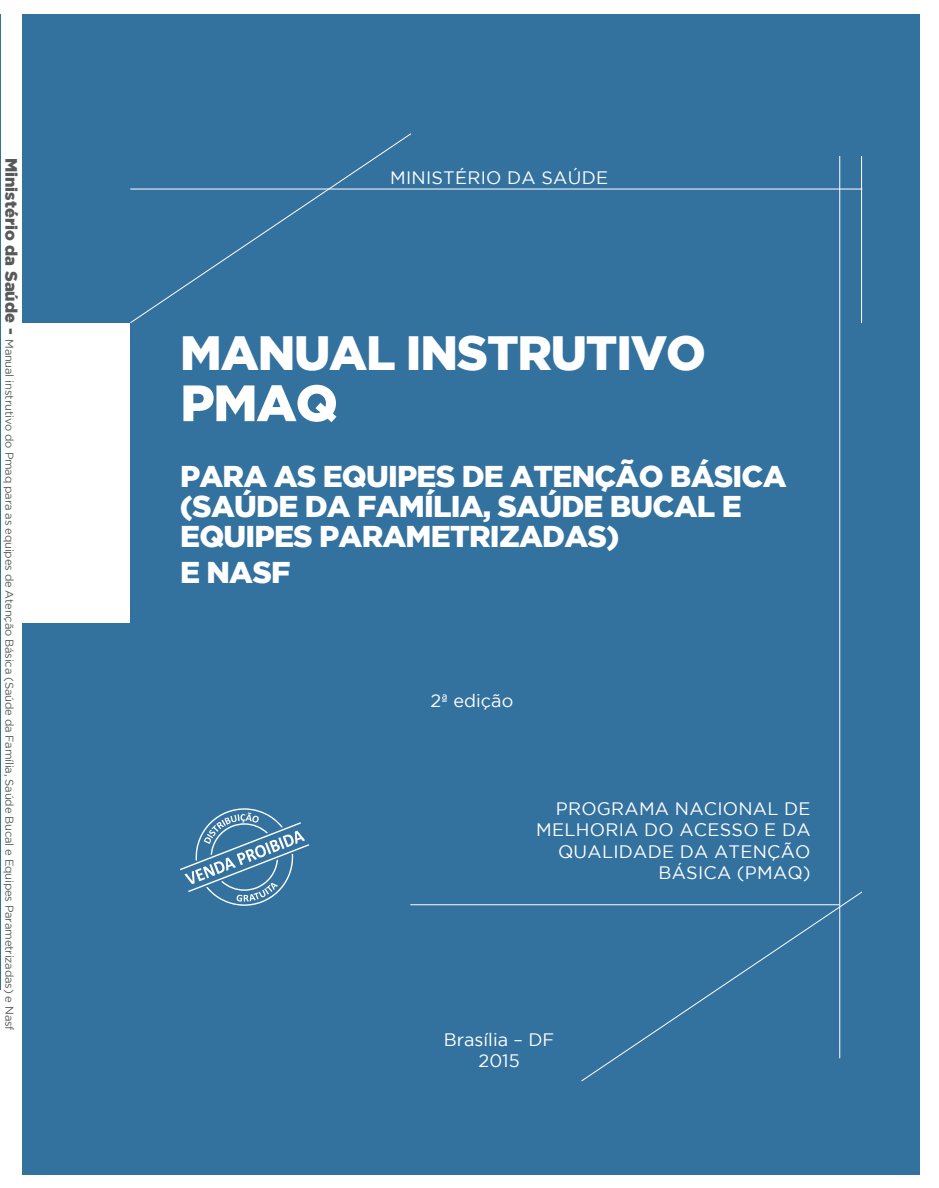
<style>
.page{position:relative;width:939px;height:1188px;background:#fff}
.page>*{position:absolute;margin:0;border:0;box-sizing:border-box;transform-origin:0 0}
.t1{font:900 51px "Gotham";color:#fff}
.t2{font:900 48px "Gotham";letter-spacing:-.025em;color:#fff}
.t3{font:900 30px/30px "Gotham";letter-spacing:-.025em;color:#fff}
.t4{font:18px/21.6px "Gotham";letter-spacing:.015em;color:#fff;text-align:center}
.t5{font:11.25px "Gotham";letter-spacing:-.02em;color:#58595b}
.s1{font-weight:900;font-size:16.5px}
</style>
<div class="page">
<div style="left:22px;top:14px;width:897px;height:1161px;background:#33719f"></div>
<div style="left:12px;top:323px;width:118px;height:300px;background:#fff"></div>
<hr style="left:860px;top:156px;width:1px;height:167px;background:#fff">
<hr style="left:838px;top:156px;width:1px;height:902px;background:#fff">
<hr style="left:130px;top:189px;width:731px;height:1px;background:#fff">
<hr style="left:410px;top:904px;width:428px;height:1px;background:#fff">
<svg style="left:130px;top:133px;width:282px;height:190px"></svg>
<svg style="left:580px;top:891px;width:282px;height:191px"></svg>
<svg style="left:180px;top:808px;width:129px;height:98px"></svg>
<hr style="left:0;top:14px;width:1px;height:976px;background:#33719f">
<p class="t5" style="left:16px;top:158px;width:874px;rotate:90deg"><span class="s1">MINISTÉRIO DA SAÚDE -</span> Manual instrutivo do Pmaq para as equipes de Atenção Básica (Saúde da Família, Saúde Bucal e Equipes Parametrizadas) e Nasf</p>
<p class="t4" style="left:390px;top:166px;width:219px">MINISTÉRIO DA SAÚDE</p>
<p class="t2" style="left:180px;top:325px;width:527px">MANUAL INSTRUTIVO</p>
<p class="t1" style="left:180px;top:374px;width:159px">PMAQ</p>
<p class="t3" style="left:180px;top:461px;width:608px">PARA AS EQUIPES DE ATENÇÃO BÁSICA (SAÚDE DA FAMÍLIA, SAÚDE BUCAL E<br>EQUIPES PARAMETRIZADAS)</p>
<p class="t3" style="left:180px;top:557px;width:109px">E NASF</p>
<p class="t4" style="left:430px;top:690px;width:84px">2ª edição</p>
<p class="t4" style="left:536px;top:797px;width:276px;text-align:right">PROGRAMA NACIONAL DE<br>MELHORIA DO ACESSO E DA<br>QUALIDADE DA ATENÇÃO<br>BÁSICA (PMAQ)</p>
<p class="t4" style="left:443px;top:1028px;width:112px">Brasília – DF<br>2015</p>
</div>
